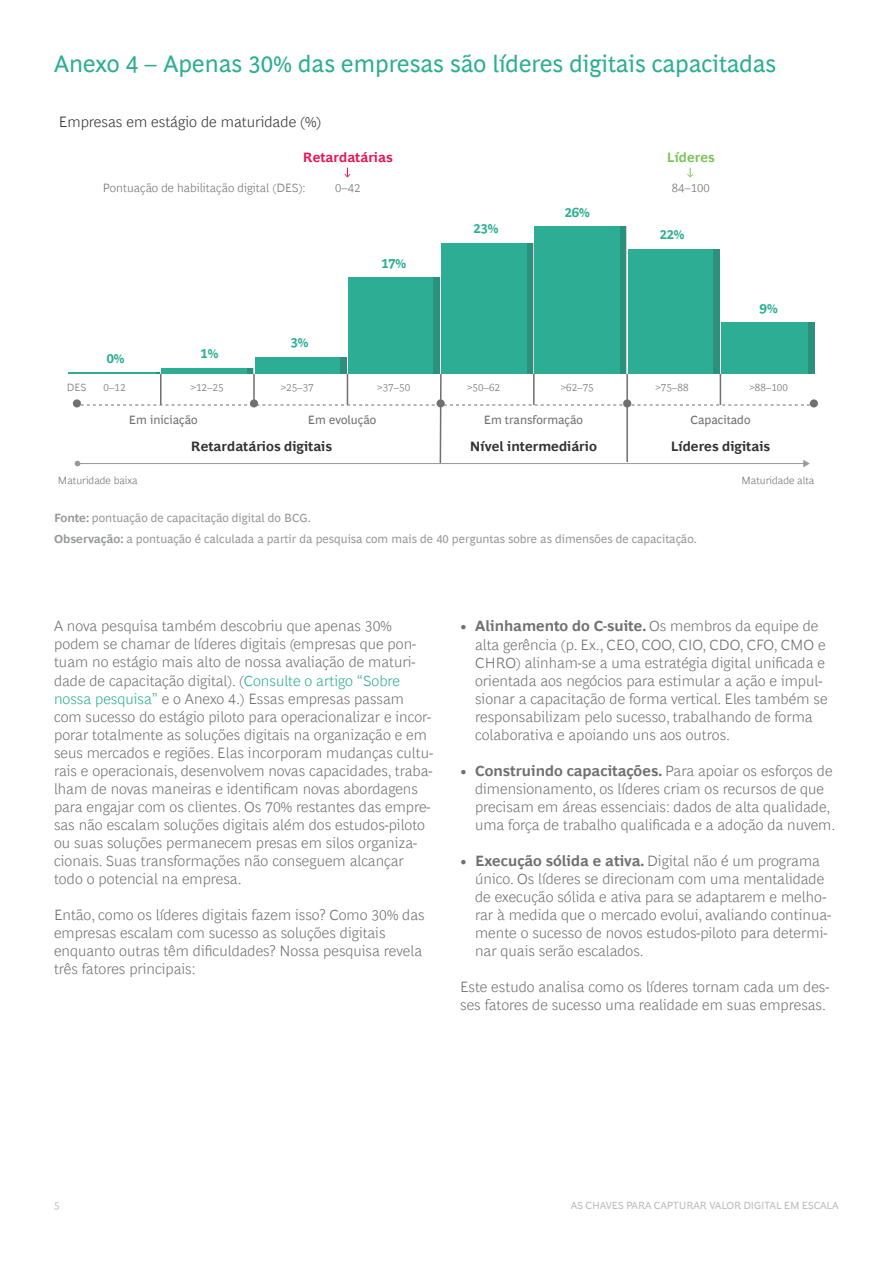
<style>
.page{position:relative;width:893px;height:1263px;background:#fff}
.page>*{position:absolute;margin:0;border:0;box-sizing:border-box;transform-origin:0 0}
.t1{font:24px "Henderson BCG Sans";color:#2dae94}
.t2{font:300 15.15px "Henderson BCG Sans";color:#313232}
.t3{font:300 15px/18px "Henderson BCG Sans";color:#707070}
.t4{font:700 13.65px "Henderson BCG Sans";color:#313232}
.t5{font:700 13.65px "Henderson BCG Sans";color:#2dae94}
.t6{font:700 13.65px "Henderson BCG Sans";color:#e71554}
.t7{font:700 13.65px "Henderson BCG Sans";color:#7cc45b}
.t8{font:12.15px "Henderson BCG Sans";color:#707070}
.t9{font:300 12.15px "Henderson BCG Sans";color:#707070}
.t10{font:12px/21.3px "Henderson BCG Sans";color:#989999}
.t11{font:300 10.65px "Henderson BCG Sans";color:#707070}
.t12{font:10.5px "Henderson BCG Sans";letter-spacing:-.02em;color:#c0bebe}
.s1{font-weight:700}
.s2{color:#2dae94}
</style>
<div class="page">
<div style="left:255px;top:357px;width:92px;height:17px;background:#2dae94"></div>
<div style="left:348px;top:277px;width:92px;height:97px;background:#2dae94"></div>
<div style="left:442px;top:243px;width:91px;height:131px;background:#2dae94"></div>
<div style="left:534px;top:226px;width:92px;height:148px;background:#2dae94"></div>
<div style="left:628px;top:249px;width:92px;height:125px;background:#2dae94"></div>
<div style="left:721px;top:323px;width:93px;height:51px;background:#2dae94"></div>
<hr style="left:68px;top:372px;width:92px;height:2px;background:#2dae94">
<div style="left:810px;top:399px;width:8px;height:8px;background:#707070;border-radius:50%"></div>
<svg style="left:344px;top:168px;width:7px;height:10px"></svg>
<svg style="left:687px;top:168px;width:6px;height:10px"></svg>
<svg style="left:75px;top:368px;width:735px;height:99px"></svg>
<div style="left:341px;top:357px;width:6px;height:17px;background:#2b917d"></div>
<div style="left:434px;top:277px;width:6px;height:97px;background:#2b917d"></div>
<div style="left:527px;top:243px;width:6px;height:131px;background:#2b917d"></div>
<div style="left:620px;top:226px;width:6px;height:148px;background:#2b917d"></div>
<div style="left:713px;top:249px;width:7px;height:125px;background:#2b917d"></div>
<div style="left:808px;top:323px;width:6px;height:51px;background:#2b917d"></div>
<h1 class="t1" style="left:54px;top:46px;width:724px">Anexo 4 – Apenas 30% das empresas são líderes digitais capacitadas</h1>
<p class="t2" style="left:59px;top:111px;width:264px">Empresas em estágio de maturidade (%)</p>
<p class="t6" style="left:303px;top:147px;width:91px">Retardatárias</p>
<p class="t7" style="left:667px;top:147px;width:49px">Líderes</p>
<p class="t9" style="left:103px;top:179px;width:205px">Pontuação de habilitação digital (DES):</p>
<p class="t9" style="left:335px;top:179px;width:27px">0–42</p>
<p class="t9" style="left:672px;top:179px;width:39px">84–100</p>
<p class="t5" style="left:474px;top:219px;width:26px">23%</p>
<p class="t5" style="left:565px;top:202px;width:26px">26%</p>
<p class="t5" style="left:660px;top:225px;width:26px">22%</p>
<p class="t5" style="left:107px;top:348px;width:19px">0%</p>
<p class="t5" style="left:201px;top:344px;width:19px">1%</p>
<p class="t5" style="left:291px;top:332px;width:19px">3%</p>
<p class="t5" style="left:381px;top:253px;width:26px">17%</p>
<p class="t5" style="left:760px;top:298px;width:19px">9%</p>
<p class="t11" style="left:67px;top:379px;width:21px">DES</p>
<p class="t11" style="left:103px;top:379px;width:24px">0–12</p>
<p class="t11" style="left:191px;top:379px;width:35px">&gt;12–25</p>
<p class="t11" style="left:281px;top:379px;width:35px">&gt;25–37</p>
<p class="t11" style="left:377px;top:379px;width:35px">&gt;37–50</p>
<p class="t11" style="left:467px;top:379px;width:35px">&gt;50–62</p>
<p class="t11" style="left:561px;top:379px;width:35px">&gt;62–75</p>
<p class="t11" style="left:655px;top:379px;width:35px">&gt;75–88</p>
<p class="t11" style="left:749px;top:379px;width:40px">&gt;88–100</p>
<p class="t8" style="left:308px;top:410px;width:70px">Em evolução</p>
<p class="t8" style="left:484px;top:410px;width:101px">Em transformação</p>
<p class="t8" style="left:690px;top:410px;width:61px">Capacitado</p>
<p class="t4" style="left:191px;top:437px;width:143px">Retardatários digitais</p>
<p class="t4" style="left:671px;top:437px;width:101px">Líderes digitais</p>
<p class="t8" style="left:129px;top:410px;width:70px">Em iniciação</p>
<p class="t4" style="left:470px;top:437px;width:129px">Nível intermediário</p>
<p class="t11" style="left:58px;top:472px;width:81px">Maturidade baixa</p>
<p class="t11" style="left:741px;top:472px;width:74px">Maturidade alta</p>
<p class="t10" style="left:54px;top:506px;width:644px"><span class="s1">Fonte:</span> pontuação de capacitação digital do BCG.<br><span class="s1">Observação:</span> a pontuação é calculada a partir da pesquisa com mais de 40 perguntas sobre as dimensões de capacitação.</p>
<p class="t3" style="left:54px;top:616px;width:381px">A nova pesquisa também descobriu que apenas 30% podem se chamar de líderes digitais (empresas que pon&shy;tuam no estágio mais alto de nossa avaliação de maturi&shy;dade de capacitação digital). (<span class="s2">Consulte o artigo “Sobre nossa pesquisa”</span> e o Anexo 4.) Essas empresas passam com sucesso do estágio piloto para operacionalizar e incor&shy;porar totalmente as soluções digitais na organização e em seus mercados e regiões. Elas incorporam mudanças cultu&shy;rais e operacionais, desenvolvem novas capacidades, traba&shy;lham de novas maneiras e identificam novas abordagens para engajar com os clientes. Os 70% restantes das empre&shy;sas não escalam soluções digitais além dos estudos-piloto ou suas soluções permanecem presas em silos organiza&shy;cionais. Suas transformações não conseguem alcançar todo o potencial na empresa.</p>
<p class="t3" style="left:54px;top:905px;width:372px">Então, como os líderes digitais fazem isso? Como 30% das empresas escalam com sucesso as soluções digitais enquanto outras têm dificuldades? Nossa pesquisa revela três fatores principais:</p>
<p class="t3" style="left:475px;top:616px;width:354px;text-indent:-15px">• <span class="s1">Alinhamento do C-suite.</span> Os membros da equipe de alta gerência (p. Ex., CEO, COO, CIO, CDO, CFO, CMO e CHRO) alinham-se a uma estratégia digital unificada e orientada aos negócios para estimular a ação e impul&shy;sionar a capacitação de forma vertical. Eles também se responsabilizam pelo sucesso, trabalhando de forma colaborativa e apoiando uns aos outros.</p>
<p class="t3" style="left:475px;top:760px;width:362px;text-indent:-15px">• <span class="s1">Construindo capacitações.</span> Para apoiar os esforços de dimensionamento, os líderes criam os recursos de que precisam em áreas essenciais: dados de alta qualidade, uma força de trabalho qualificada e a adoção da nuvem.</p>
<p class="t3" style="left:475px;top:851px;width:357px;text-indent:-15px">• <span class="s1">Execução sólida e ativa.</span> Digital não é um programa único. Os líderes se direcionam com uma mentalidade de execução sólida e ativa para se adaptarem e melho&shy;rar à medida que o mercado evolui, avaliando continua&shy;mente o sucesso de novos estudos-piloto para determi&shy;nar quais serão escalados.</p>
<p class="t3" style="left:460px;top:977px;width:371px">Este estudo analisa como os líderes tornam cada um des&shy;ses fatores de sucesso uma realidade em suas empresas.</p>
<p class="t12" style="left:54px;top:1198px;width:7px">5</p>
<p class="t12" style="left:571px;top:1198px;width:269px">AS CHAVES PARA CAPTURAR VALOR DIGITAL EM ESCALA</p>
</div>
